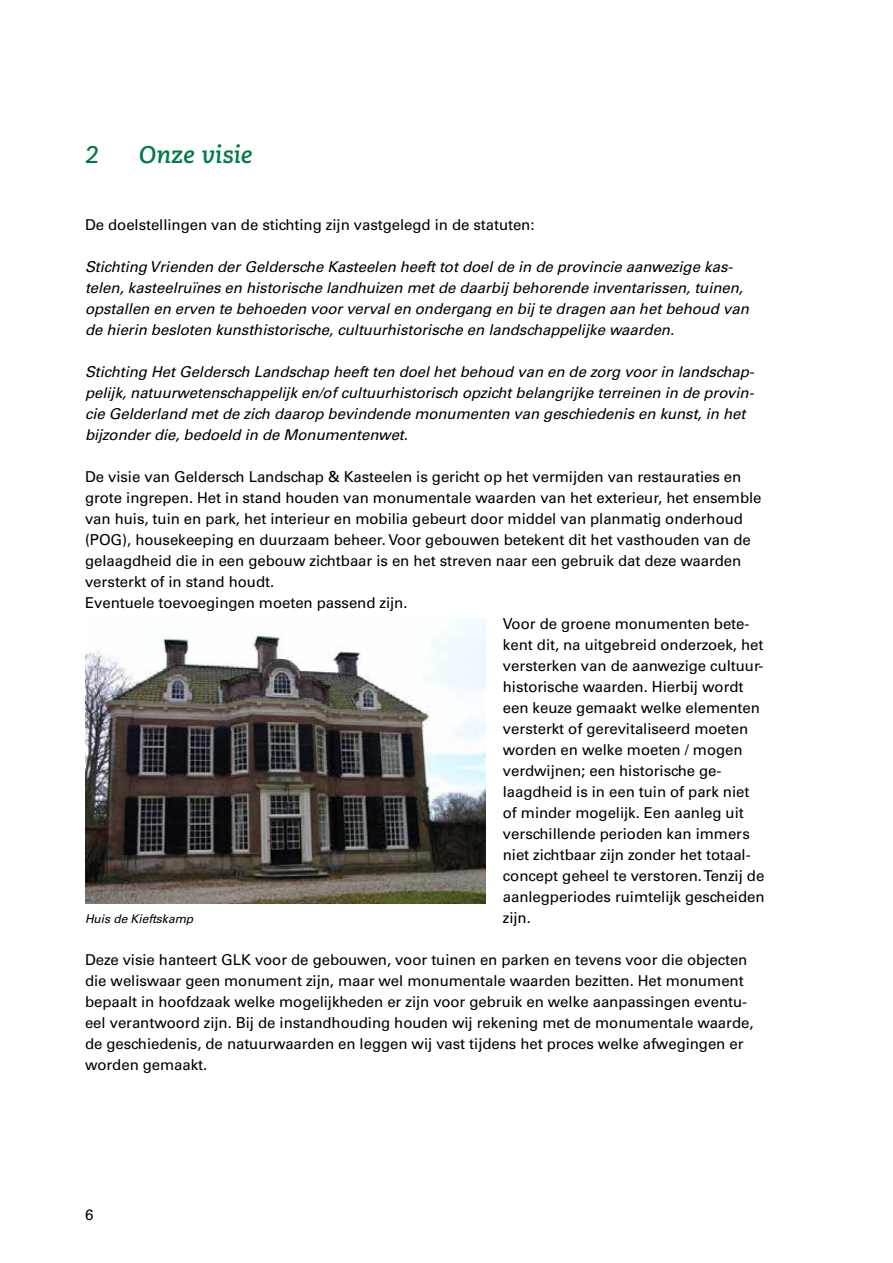
<style>
.page{position:relative;width:893px;height:1263px;background:#fff}
.page>*{position:absolute;margin:0;border:0;box-sizing:border-box;transform-origin:0 0}
.t1{font:italic 700 24px "Caecilia LT Std";color:#007a45}
.t2{font:15px/21px "Univers LT Std";letter-spacing:-.005em;color:#000}
.t3{font:italic 15px/21px "Univers LT Std";letter-spacing:-.005em;color:#000}
.t4{font:italic 12px "Univers LT Std";letter-spacing:-.005em;color:#000}
</style>
<div class="page">
<img style="left:85px;top:619px;width:401px;height:285px">
<h1 class="t1" style="left:85px;top:141px;width:16px">2</h1>
<h1 class="t1" style="left:139px;top:141px;width:115px">Onze visie</h1>
<p class="t2" style="left:85px;top:214px;width:451px">De doelstellingen van de stichting zijn vastgelegd in de statuten:</p>
<p class="t3" style="left:85px;top:256px;width:665px">Stichting Vrienden der Geldersche Kasteelen heeft tot doel de in de provincie aanwezige kas&shy;telen, kasteelruïnes en historische landhuizen met de daarbij behorende inventarissen, tuinen, opstallen en erven te behoeden voor verval en ondergang en bij te dragen aan het behoud van de hierin besloten kunsthistorische, cultuurhistorische en landschappelijke waarden.</p>
<p class="t3" style="left:85px;top:361px;width:671px">Stichting Het Geldersch Landschap heeft ten doel het behoud van en de zorg voor in landschap&shy;pelijk, natuurwetenschappelijk en/of cultuurhistorisch opzicht belangrijke terreinen in de provin&shy;cie Gelderland met de zich daarop bevindende monumenten van geschiedenis en kunst, in het bijzonder die, bedoeld in de Monumentenwet.</p>
<p class="t2" style="left:85px;top:466px;width:658px">De visie van Geldersch Landschap &amp; Kasteelen is gericht op het vermijden van restauraties en</p>
<p class="t2" style="left:85px;top:487px;width:678px">grote ingrepen. Het in stand houden van monumentale waarden van het exterieur, het ensemble</p>
<p class="t2" style="left:85px;top:508px;width:659px">van huis, tuin en park, het interieur en mobilia gebeurt door middel van planmatig onderhoud</p>
<p class="t2" style="left:85px;top:529px;width:667px">(POG), housekeeping en duurzaam beheer. Voor gebouwen betekent dit het vasthouden van de</p>
<p class="t2" style="left:85px;top:550px;width:658px">gelaagdheid die in een gebouw zichtbaar is en het streven naar een gebruik dat deze waarden</p>
<p class="t2" style="left:85px;top:571px;width:191px">versterkt of in stand houdt.</p>
<p class="t2" style="left:85px;top:592px;width:324px">Eventuele toevoegingen moeten passend zijn.</p>
<p class="t2" style="left:503px;top:613px;width:248px">Voor de groene monumenten bete-</p>
<p class="t2" style="left:503px;top:634px;width:262px">kent dit, na uitgebreid onderzoek, het</p>
<p class="t2" style="left:503px;top:655px;width:262px">versterken van de aanwezige cultuur-</p>
<p class="t2" style="left:503px;top:676px;width:242px">historische waarden. Hierbij wordt</p>
<p class="t2" style="left:503px;top:697px;width:259px">een keuze gemaakt welke elementen</p>
<p class="t2" style="left:503px;top:718px;width:247px">versterkt of gerevitaliseerd moeten</p>
<p class="t2" style="left:503px;top:739px;width:241px">worden en welke moeten / mogen</p>
<p class="t2" style="left:503px;top:760px;width:220px">verdwijnen; een historische ge-</p>
<p class="t2" style="left:503px;top:781px;width:248px">laagdheid is in een tuin of park niet</p>
<p class="t2" style="left:503px;top:802px;width:242px">of minder mogelijk. Een aanleg uit</p>
<p class="t2" style="left:503px;top:823px;width:248px">verschillende perioden kan immers</p>
<p class="t2" style="left:503px;top:844px;width:249px">niet zichtbaar zijn zonder het totaal-</p>
<p class="t2" style="left:503px;top:865px;width:263px">concept geheel te verstoren. Tenzij de</p>
<p class="t2" style="left:503px;top:886px;width:263px">aanlegperiodes ruimtelijk gescheiden</p>
<p class="t2" style="left:503px;top:907px;width:30px">zijn.</p>
<p class="t2" style="left:85px;top:949px;width:670px">Deze visie hanteert GLK voor de gebouwen, voor tuinen en parken en tevens voor die objecten die weliswaar geen monument zijn, maar wel monumentale waarden bezitten. Het monument bepaalt in hoofdzaak welke mogelijkheden er zijn voor gebruik en welke aanpassingen eventu&shy;eel verantwoord zijn. Bij de instandhouding houden wij rekening met de monumentale waarde, de geschiedenis, de natuurwaarden en leggen wij vast tijdens het proces welke afwegingen er worden gemaakt.</p>
<p class="t4" style="left:85px;top:911px;width:110px">Huis de Kieftskamp</p>
<p class="t2" style="left:85px;top:1204px;width:10px">6</p>
</div>
